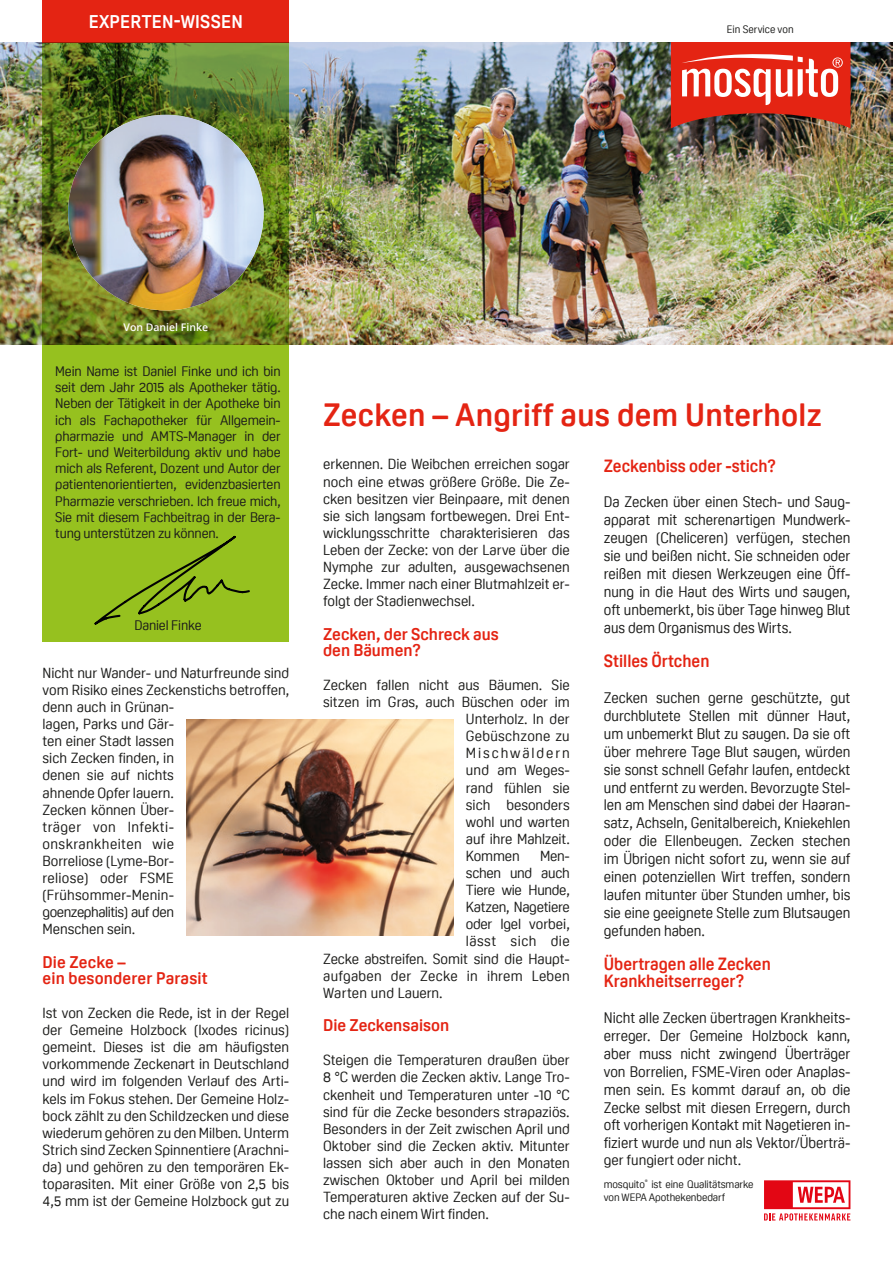
<style>
.page{position:relative;width:893px;height:1263px;background:#fff}
.page>*{position:absolute;margin:0;border:0;box-sizing:border-box;transform-origin:0 0}
.t1{font:700 31.5px "Oscine";letter-spacing:.01em;color:#e42413}
.t2{font:700 18px "Oscine";letter-spacing:.01em;color:#fff}
.t3{font:700 17.25px/17px "Oscine";color:#e42413;scale:.96 1}
.t4{font:700 16.5px/16.2px "Oscine";color:#e42413}
.t5{font:14.85px/17.9px "Oscine";color:#1d1d1b;text-align:justify;scale:.96 1}
.t6{font:14.25px/17.1px "Oscine";color:#1d1d1b;text-align:justify}
.t7{font:14.25px "Oscine";letter-spacing:-.02em;color:#1d1d1b}
.t8{font:14.25px "Oscine";letter-spacing:.02em;color:#1d1d1b}
.t9{font:14.25px "Oscine";letter-spacing:.135em;color:#1d1d1b}
.t10{font:14.25px "Oscine";letter-spacing:.03em;color:#1d1d1b}
.t11{font:13.5px/16.2px "Oscine";letter-spacing:-.01em;color:#1d1d1b;text-align:justify}
.t12{font:10.5px/13.5px "Oscine";letter-spacing:-.01em;color:#1d1d1b}
.t13{font:600 10.5px "Open Sans";color:#fff}
.s1{font-size:14.7px}
</style>
<div class="page">
<img style="left:0;top:43px;width:893px;height:301px">
<svg style="left:671px;top:43px;width:179px;height:85px"></svg>
<div style="left:43px;top:0;width:246px;height:43px;background:#e42413"></div>
<svg style="left:764px;top:1180px;width:86px;height:40px"></svg>
<img style="left:186px;top:719px;width:268px;height:216px">
<img style="left:43px;top:43px;width:246px;height:301px">
<img style="left:68px;top:115px;width:196px;height:195px;border-radius:98px">
<div style="left:43px;top:344px;width:246px;height:298px;background:#96c11f"></div>
<svg style="left:94px;top:535px;width:156px;height:90px"></svg>
<p class="t2" style="left:89px;top:11px;width:156px">EXPERTEN-WISSEN</p>
<p class="t12" style="left:727px;top:23px;width:68px">Ein Service von</p>
<p class="t13" style="left:123px;top:320px;width:86px">Von Daniel Finke</p>
<p class="t11" style="left:55px;top:363px;width:227px">Mein Name ist Daniel Finke und ich bin seit dem Jahr 2015 als Apotheker tätig.<br>Neben der Tätigkeit in der Apotheke bin ich als Fachapotheker für Allgemein&shy;pharmazie und AMTS-Manager in der Fort- und Weiterbildung aktiv und habe mich als Referent, Dozent und Autor der patientenorientierten, evidenzbasierten Pharmazie verschrieben. Ich freue mich, Sie mit diesem Fachbeitrag in der Bera&shy;tung unterstützen zu können.</p>
<p class="t11" style="left:134px;top:618px;width:69px">Daniel Finke</p>
<p class="t6" style="left:43px;top:664px;width:248px;text-align:left">Nicht nur Wander- und Naturfreunde sind vom Risiko eines Zeckenstichs betroffen, denn auch in Grünan-<br>lagen, Parks und Gär-<br>ten einer Stadt lassen<br>sich Zecken finden, in<br>denen sie auf nichts<br>ahnende Opfer lauern.</p>
<p class="t6" style="left:43px;top:801px;width:133px">Zecken können Über&shy;träger von Infekti&shy;onskrankheiten wie Borreliose (Lyme-Bor&shy;reliose) oder FSME (Frühsommer-Menin&shy;goenzephalitis) auf den Menschen sein.</p>
<p class="t4" style="left:43px;top:954px;width:167px">Die Zecke –<br>ein besonderer Parasit</p>
<p class="t6" style="left:43px;top:1004px;width:248px">Ist von Zecken die Rede, ist in der Regel der Gemeine Holzbock (Ixodes ricinus) gemeint. Dieses ist die am häufigsten vorkommende Zeckenart in Deutschland und wird im folgenden Verlauf des Arti&shy;kels im Fokus stehen. Der Gemeine Holz&shy;bock zählt zu den Schildzecken und diese wiederum gehören zu den Milben. Unterm Strich sind Zecken Spinnentiere (Arachni&shy;da) und gehören zu den temporären Ek&shy;toparasiten. Mit einer Größe von 2,5 bis 4,5 mm ist der Gemeine Holzbock gut zu</p>
<p class="t1" style="left:323px;top:398px;width:500px">Zecken – Angriff aus dem Unterholz</p>
<p class="t6" style="left:323px;top:456px;width:248px">erkennen. Die Weibchen erreichen sogar noch eine etwas größere Größe. Die Ze&shy;cken besitzen vier Beinpaare, mit denen sie sich langsam fortbewegen. Drei Ent&shy;wicklungsschritte charakterisieren das Leben der Zecke: von der Larve über die Nymphe zur adulten, ausgewachsenen Zecke. Immer nach einer Blutmahlzeit er&shy;folgt der Stadienwechsel.</p>
<p class="t4" style="left:323px;top:626px;width:177px">Zecken, der Schreck aus den Bäumen?</p>
<p class="t6" style="left:323px;top:676px;width:248px">Zecken fallen nicht aus Bäumen. Sie</p>
<p class="t6" style="left:323px;top:693px;width:248px">sitzen im Gras, auch Büschen oder im</p>
<p class="t6" style="left:466px;top:711px;width:105px">Unterholz. In der</p>
<p class="t8" style="left:466px;top:728px;width:105px">Gebüschzone zu</p>
<p class="t9" style="left:466px;top:745px;width:105px">Mischwäldern</p>
<p class="t6" style="left:466px;top:762px;width:105px">und am Weges-</p>
<p class="t6" style="left:466px;top:779px;width:105px">rand fühlen sie</p>
<p class="t6" style="left:466px;top:796px;width:105px">sich besonders</p>
<p class="t6" style="left:466px;top:813px;width:105px">wohl und warten</p>
<p class="t6" style="left:466px;top:830px;width:105px">auf ihre Mahlzeit.</p>
<p class="t6" style="left:466px;top:847px;width:55px">Kommen</p>
<p class="t6" style="left:540px;top:847px;width:31px">Men-</p>
<p class="t7" style="left:466px;top:865px;width:105px">schen und auch</p>
<p class="t7" style="left:466px;top:882px;width:105px">Tiere wie Hunde,</p>
<p class="t7" style="left:466px;top:899px;width:105px">Katzen, Nagetiere</p>
<p class="t7" style="left:466px;top:916px;width:105px">oder Igel vorbei,</p>
<p class="t10" style="left:466px;top:933px;width:105px">lässt sich die</p>
<p class="t6" style="left:323px;top:950px;width:248px">Zecke abstreifen. Somit sind die Haupt-</p>
<p class="t8" style="left:323px;top:968px;width:248px">aufgaben der Zecke in ihrem Leben</p>
<p class="t6" style="left:323px;top:984px;width:121px">Warten und Lauern.</p>
<p class="t4" style="left:323px;top:1017px;width:128px">Die Zeckensaison</p>
<p class="t6" style="left:323px;top:1052px;width:248px">Steigen die Temperaturen draußen über 8 °C werden die Zecken aktiv. Lange Tro&shy;ckenheit und Temperaturen unter -10 °C sind für die Zecke besonders strapaziös.<br>Besonders in der Zeit zwischen April und Oktober sind die Zecken aktiv. Mitunter lassen sich aber auch in den Monaten zwischen Oktober und April bei milden Temperaturen aktive Zecken auf der Su&shy;che nach einem Wirt finden.</p>
<p class="t3" style="left:604px;top:457px;width:181px">Zeckenbiss oder -stich?</p>
<p class="t5" style="left:604px;top:493px;width:258px">Da Zecken über einen Stech- und Saug&shy;apparat mit scherenartigen Mundwerk&shy;zeugen (Cheliceren) verfügen, stechen sie und beißen nicht. Sie schneiden oder reißen mit diesen Werkzeugen eine Öff&shy;nung in die Haut des Wirts und saugen, oft unbemerkt, bis über Tage hinweg Blut aus dem Organismus des Wirts.</p>
<p class="t3" style="left:604px;top:653px;width:111px">Stilles Örtchen</p>
<p class="t5" style="left:604px;top:689px;width:258px">Zecken suchen gerne geschützte, gut durchblutete Stellen mit dünner Haut, um unbemerkt Blut zu saugen. Da sie oft über mehrere Tage Blut saugen, würden sie sonst schnell Gefahr laufen, entdeckt und entfernt zu werden. Bevorzugte Stel&shy;len am Menschen sind dabei der Haaran&shy;satz, Achseln, Genitalbereich, Kniekehlen oder die Ellenbeugen. Zecken stechen im Übrigen nicht sofort zu, wenn sie auf einen potenziellen Wirt treffen, sondern laufen mitunter über Stunden umher, bis sie eine geeignete Stelle zum Blutsaugen gefunden haben.</p>
<p class="t3" style="left:604px;top:956px;width:175px">Übertragen alle Zecken<br>Krankheitserreger?</p>
<p class="t5" style="left:604px;top:1009px;width:258px">Nicht alle Zecken übertragen Krankheits&shy;erreger. Der Gemeine Holzbock kann, aber muss nicht zwingend Überträger von Borrelien, FSME-Viren oder Anaplas&shy;men sein. Es kommt darauf an, ob die Zecke selbst mit diesen Erregern, durch oft vorherigen Kontakt mit Nagetieren in&shy;fiziert wurde und nun als Vektor/Über<span class="s1">trä-</span></p>
<p class="t6" style="left:604px;top:1152px;width:139px">ger fungiert oder nicht.</p>
<p class="t12" style="left:604px;top:1177px;width:151px">mosquito<sup>®</sup> ist eine Qualitätsmarke von WEPA Apothekenbedarf</p>
</div>
